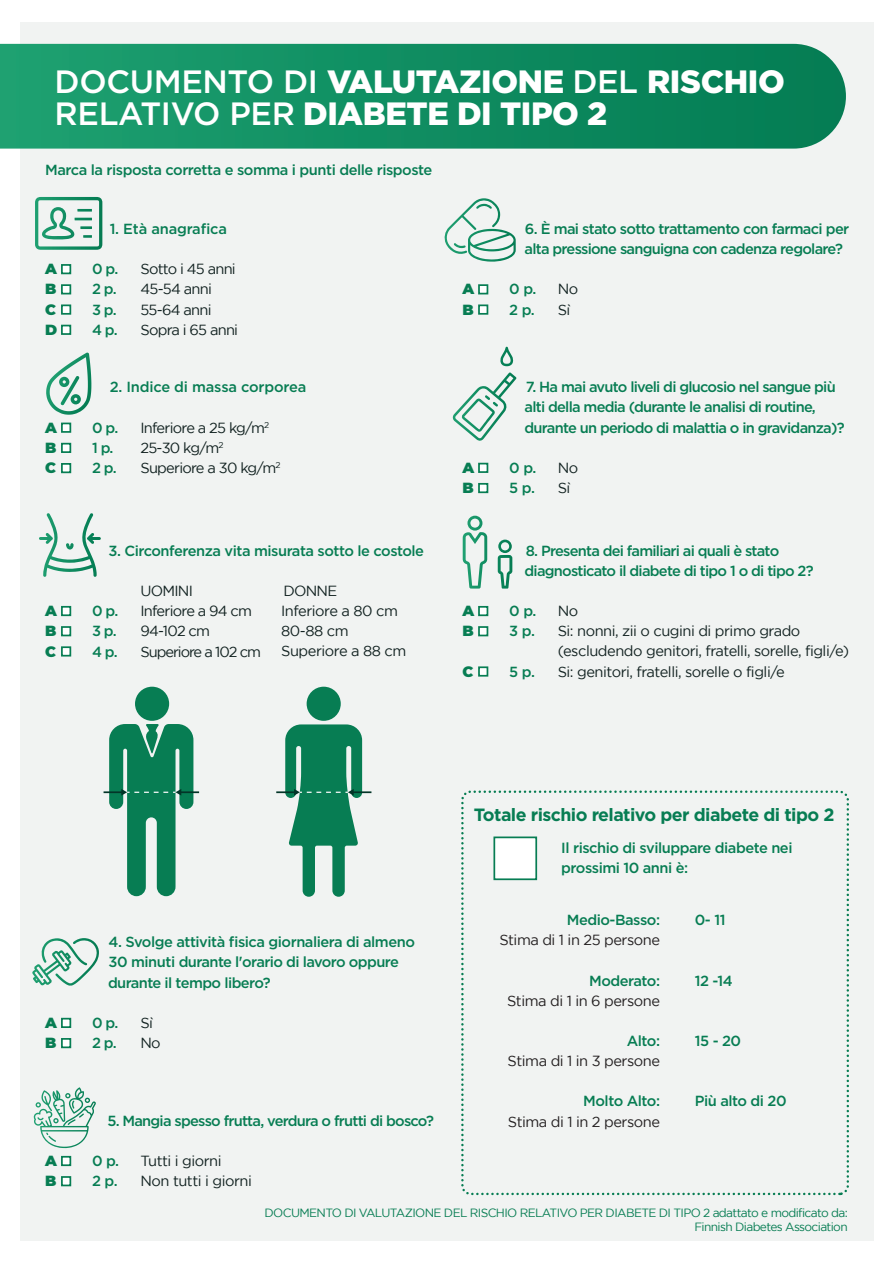
<style>
.page{position:relative;width:893px;height:1263px;background:#fff}
.page>*{position:absolute;margin:0;border:0;box-sizing:border-box;transform-origin:0 0}
.t1{font:900 32.25px/32.2px "Gotham";letter-spacing:-.01em;color:#fff}
.t2{font:700 17.7px "Gotham";letter-spacing:-.03em;color:#077d53}
.t3{font:500 14.7px/20.1px "Gotham";letter-spacing:-.045em;color:#077d53}
.t4{font:14.7px/20.1px "Gotham";letter-spacing:-.03em;color:#122221}
.t5{font:14.7px "Gotham";letter-spacing:-.03em;color:#231f20}
.t6{font:14.7px "Gotham";letter-spacing:-.05em;color:#122221}
.t7{font:500 14.7px "Gotham";letter-spacing:-.01em;color:#077d53}
.t8{font:900 14.7px "Montserrat";color:#077d53}
.t9{font:14.7px "Gotham";letter-spacing:-.07em;color:#122221}
.t10{font:12px/13.5px "Gotham";letter-spacing:-.05em;color:#077d53;text-align:right}
.s1{font-weight:500}
</style>
<div class="page">
<div style="left:20px;top:22px;width:853px;height:1219px;background:#f1f3f2"></div>
<div style="left:135px;top:687px;width:34px;height:34px;background:#077d53;border-radius:50%"></div>
<div style="left:307px;top:687px;width:34px;height:34px;background:#077d53;border-radius:50%"></div>
<svg style="left:104px;top:724px;width:95px;height:172px"></svg>
<svg style="left:276px;top:724px;width:95px;height:173px"></svg>
<svg style="left:461px;top:790px;width:388px;height:406px"></svg>
<div style="left:493px;top:836px;width:44px;height:44px;background:#fff;border:2px solid #077d53"></div>
<svg style="left:35px;top:197px;width:67px;height:53px"></svg>
<svg style="left:46px;top:353px;width:45px;height:62px"></svg>
<svg style="left:39px;top:513px;width:62px;height:64px"></svg>
<svg style="left:32px;top:938px;width:67px;height:48px"></svg>
<svg style="left:33px;top:1087px;width:63px;height:61px"></svg>
<svg style="left:444px;top:198px;width:72px;height:64px"></svg>
<svg style="left:500px;top:347px;width:13px;height:19px"></svg>
<svg style="left:452px;top:372px;width:65px;height:69px"></svg>
<svg style="left:463px;top:516px;width:24px;height:73px"></svg>
<svg style="left:498px;top:540px;width:14px;height:49px"></svg>
<svg style="left:0;top:44px;width:846px;height:105px;background:#138f63"></svg>
<div style="left:61px;top:264px;width:10px;height:10px;background:#fff;border:2px solid #077d53"></div>
<div style="left:61px;top:325px;width:10px;height:10px;background:#fff;border:2px solid #077d53"></div>
<div style="left:61px;top:304px;width:10px;height:11px;background:#fff;border:2px solid #077d53"></div>
<div style="left:61px;top:284px;width:10px;height:10px;background:#fff;border:2px solid #077d53"></div>
<div style="left:478px;top:284px;width:10px;height:10px;background:#fff;border:2px solid #077d53"></div>
<div style="left:478px;top:304px;width:10px;height:11px;background:#fff;border:2px solid #077d53"></div>
<div style="left:478px;top:463px;width:10px;height:10px;background:#fff;border:2px solid #077d53"></div>
<div style="left:478px;top:483px;width:10px;height:10px;background:#fff;border:2px solid #077d53"></div>
<div style="left:478px;top:606px;width:10px;height:10px;background:#fff;border:2px solid #077d53"></div>
<div style="left:478px;top:626px;width:10px;height:10px;background:#fff;border:2px solid #077d53"></div>
<div style="left:478px;top:666px;width:10px;height:11px;background:#fff;border:2px solid #077d53"></div>
<div style="left:61px;top:423px;width:10px;height:10px;background:#fff;border:2px solid #077d53"></div>
<div style="left:61px;top:463px;width:10px;height:10px;background:#fff;border:2px solid #077d53"></div>
<div style="left:61px;top:443px;width:10px;height:10px;background:#fff;border:2px solid #077d53"></div>
<div style="left:61px;top:606px;width:10px;height:10px;background:#fff;border:2px solid #077d53"></div>
<div style="left:61px;top:646px;width:10px;height:10px;background:#fff;border:2px solid #077d53"></div>
<div style="left:61px;top:626px;width:10px;height:10px;background:#fff;border:2px solid #077d53"></div>
<div style="left:61px;top:1018px;width:10px;height:10px;background:#fff;border:2px solid #077d53"></div>
<div style="left:61px;top:1038px;width:10px;height:10px;background:#fff;border:2px solid #077d53"></div>
<div style="left:61px;top:1156px;width:10px;height:10px;background:#fff;border:2px solid #077d53"></div>
<div style="left:61px;top:1176px;width:10px;height:10px;background:#fff;border:2px solid #077d53"></div>
<h1 class="t1" style="left:55px;top:65px;width:732px"><span class="s1">DOCUMENTO DI</span> VALUTAZIONE <span class="s1">DEL</span> RISCHIO<br><span class="s1">RELATIVO PER</span> DIABETE DI TIPO 2</h1>
<p class="t3" style="left:45px;top:160px;width:389px">Marca la risposta corretta e somma i punti delle risposte</p>
<p class="t7" style="left:110px;top:219px;width:119px">1. Età anagrafica</p>
<p class="t8" style="left:45px;top:258px;width:13px">A</p>
<p class="t3" style="left:92px;top:259px;width:28px">0 p.</p>
<p class="t6" style="left:140px;top:261px;width:97px">Sotto i 45 anni</p>
<p class="t8" style="left:45px;top:278px;width:13px">B</p>
<p class="t3" style="left:92px;top:279px;width:26px">2 p.</p>
<p class="t4" style="left:140px;top:279px;width:73px">45-54 anni</p>
<p class="t8" style="left:45px;top:298px;width:12px">C</p>
<p class="t3" style="left:92px;top:299px;width:26px">3 p.</p>
<p class="t4" style="left:140px;top:299px;width:73px">55-64 anni</p>
<p class="t8" style="left:45px;top:318px;width:14px">D</p>
<p class="t3" style="left:92px;top:319px;width:27px">4 p.</p>
<p class="t6" style="left:140px;top:321px;width:99px">Sopra i 65 anni</p>
<p class="t7" style="left:110px;top:377px;width:198px">2. Indice di massa corporea</p>
<p class="t8" style="left:45px;top:416px;width:13px">A</p>
<p class="t3" style="left:92px;top:417px;width:28px">0 p.</p>
<p class="t6" style="left:140px;top:419px;width:130px">Inferiore a 25 kg/m<sup>2</sup></p>
<p class="t8" style="left:45px;top:436px;width:13px">B</p>
<p class="t3" style="left:92px;top:437px;width:23px">1 p.</p>
<p class="t4" style="left:140px;top:437px;width:85px">25-30 kg/m<sup>2</sup></p>
<p class="t8" style="left:45px;top:457px;width:12px">C</p>
<p class="t3" style="left:92px;top:457px;width:26px">2 p.</p>
<p class="t6" style="left:140px;top:460px;width:142px">Superiore a 30 kg/m<sup>2</sup></p>
<p class="t3" style="left:108px;top:540px;width:317px">3. Circonferenza vita misurata sotto le costole</p>
<p class="t4" style="left:140px;top:581px;width:54px">UOMINI</p>
<p class="t4" style="left:283px;top:581px;width:55px">DONNE</p>
<p class="t8" style="left:45px;top:600px;width:13px">A</p>
<p class="t3" style="left:92px;top:601px;width:28px">0 p.</p>
<p class="t6" style="left:140px;top:603px;width:113px">Inferiore a 94 cm</p>
<p class="t8" style="left:45px;top:620px;width:13px">B</p>
<p class="t3" style="left:92px;top:621px;width:26px">3 p.</p>
<p class="t4" style="left:140px;top:621px;width:71px">94-102 cm</p>
<p class="t8" style="left:45px;top:640px;width:12px">C</p>
<p class="t3" style="left:92px;top:641px;width:27px">4 p.</p>
<p class="t9" style="left:140px;top:643px;width:122px">Superiore a 102 cm</p>
<p class="t4" style="left:281px;top:600px;width:127px">Inferiore a 80 cm<br>80-88 cm<br>Superiore a 88 cm</p>
<p class="t3" style="left:525px;top:218px;width:326px">6. È mai stato sotto trattamento con farmaci per alta pressione sanguigna con cadenza regolare?</p>
<p class="t8" style="left:462px;top:278px;width:13px">A</p>
<p class="t3" style="left:509px;top:279px;width:29px">0 p.</p>
<p class="t4" style="left:558px;top:279px;width:22px">No</p>
<p class="t8" style="left:462px;top:298px;width:13px">B</p>
<p class="t3" style="left:509px;top:299px;width:27px">2 p.</p>
<p class="t4" style="left:558px;top:299px;width:14px">Sì</p>
<p class="t3" style="left:525px;top:377px;width:322px">7. Ha mai avuto liveli di glucosio nel sangue più alti della media (durante le analisi di routine, durante un periodo di malattia o in gravidanza)?</p>
<p class="t8" style="left:462px;top:457px;width:13px">A</p>
<p class="t3" style="left:509px;top:457px;width:29px">0 p.</p>
<p class="t4" style="left:558px;top:457px;width:22px">No</p>
<p class="t8" style="left:462px;top:477px;width:13px">B</p>
<p class="t3" style="left:509px;top:478px;width:27px">5 p.</p>
<p class="t4" style="left:558px;top:477px;width:14px">Sì</p>
<p class="t3" style="left:525px;top:540px;width:291px">8. Presenta dei familiari ai quali è stato diagnosticato il diabete di tipo 1 o di tipo 2?</p>
<p class="t8" style="left:462px;top:600px;width:13px">A</p>
<p class="t3" style="left:509px;top:601px;width:29px">0 p.</p>
<p class="t4" style="left:558px;top:601px;width:22px">No</p>
<p class="t8" style="left:462px;top:620px;width:13px">B</p>
<p class="t3" style="left:509px;top:621px;width:27px">3 p.</p>
<p class="t4" style="left:558px;top:621px;width:293px">Si: nonni, zii o cugini di primo grado (escludendo genitori, fratelli, sorelle, figli/e)</p>
<p class="t8" style="left:462px;top:660px;width:12px">C</p>
<p class="t3" style="left:509px;top:661px;width:27px">5 p.</p>
<p class="t4" style="left:558px;top:661px;width:229px">Si: genitori, fratelli, sorelle o figli/e</p>
<p class="t3" style="left:108px;top:932px;width:308px">4. Svolge attività fisica giornaliera di almeno<br>30 minuti durante l'orario di lavoro oppure durante il tempo libero?</p>
<p class="t8" style="left:45px;top:1011px;width:13px">A</p>
<p class="t3" style="left:92px;top:1012px;width:28px">0 p.</p>
<p class="t4" style="left:140px;top:1012px;width:14px">Sì</p>
<p class="t8" style="left:45px;top:1032px;width:13px">B</p>
<p class="t3" style="left:92px;top:1032px;width:26px">2 p.</p>
<p class="t4" style="left:140px;top:1032px;width:22px">No</p>
<p class="t3" style="left:107px;top:1110px;width:328px">5. Mangia spesso frutta, verdura o frutti di bosco?</p>
<p class="t8" style="left:45px;top:1150px;width:13px">A</p>
<p class="t3" style="left:92px;top:1151px;width:29px">0 p.</p>
<p class="t4" style="left:140px;top:1150px;width:83px">Tutti i giorni</p>
<p class="t8" style="left:45px;top:1170px;width:13px">B</p>
<p class="t3" style="left:92px;top:1171px;width:27px">2 p.</p>
<p class="t4" style="left:140px;top:1171px;width:113px">Non tutti i giorni</p>
<p class="t2" style="left:474px;top:803px;width:362px">Totale rischio relativo per diabete di tipo 2</p>
<p class="t3" style="left:561px;top:837px;width:233px">Il rischio di sviluppare diabete nei prossimi 10 anni è:</p>
<p class="t3" style="left:567px;top:910px;width:95px">Medio-Basso:</p>
<p class="t5" style="left:499px;top:932px;width:162px">Stima di 1 in 25 persone</p>
<p class="t3" style="left:589px;top:970px;width:72px">Moderato:</p>
<p class="t5" style="left:507px;top:992px;width:154px">Stima di 1 in 6 persone</p>
<p class="t3" style="left:627px;top:1030px;width:35px">Alto:</p>
<p class="t5" style="left:508px;top:1053px;width:154px">Stima di 1 in 3 persone</p>
<p class="t3" style="left:583px;top:1091px;width:78px">Molto Alto:</p>
<p class="t5" style="left:508px;top:1113px;width:154px">Stima di 1 in 2 persone</p>
<p class="t3" style="left:695px;top:910px;width:32px">0- 11</p>
<p class="t3" style="left:695px;top:970px;width:40px">12 -14</p>
<p class="t3" style="left:695px;top:1030px;width:48px">15 - 20</p>
<p class="t3" style="left:695px;top:1091px;width:93px">Più alto di 20</p>
<p class="t10" style="left:265px;top:1206px;width:585px">DOCUMENTO DI VALUTAZIONE DEL RISCHIO RELATIVO PER DIABETE DI TIPO 2 adattato e modificato da:<br>Finnish Diabetes Association</p>
</div>
